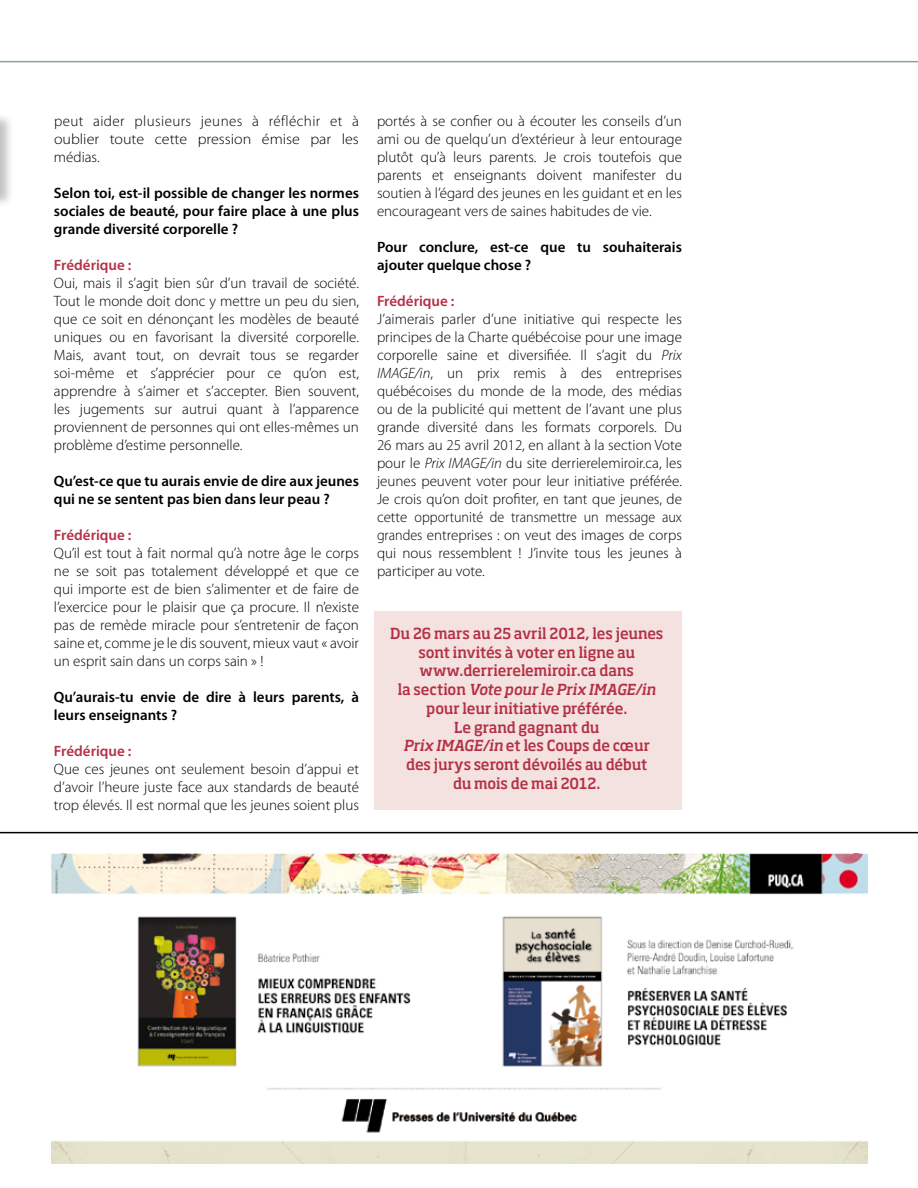
<style>
.page{position:relative;width:918px;height:1188px;background:#fff}
.page>*{position:absolute;margin:0;border:0;box-sizing:border-box;transform-origin:0 0}
.t1{font:300 15px/18px "Myriad Pro";color:#000;text-align:justify}
.t2{font:600 15px/18px "Myriad Pro";color:#000}
.t3{font:500 15px/18.8px "Soho Std";letter-spacing:-.005em;color:#b43046;text-align:center;scale:.95 1}
.t4{font:600 15px "Myriad Pro";color:#b43046}
.s1{font-style:italic}
</style>
<div class="page">
<hr style="left:0;top:61px;width:918px;height:1px;background:#8ca0a7">
<div style="left:374px;top:612px;width:308px;height:198px;background:#f3e2df"></div>
<img style="left:51px;top:854px;width:816px;height:310px">
<hr style="left:0;top:832px;width:918px;height:1px;background:#000">
<div style="left:0;top:113px;width:21px;height:102px;background:#000;opacity:.24"></div>
<p class="t1" style="left:54px;top:112px;width:307px">peut aider plusieurs jeunes à réfléchir et à oublier toute cette pression émise par les médias.</p>
<p class="t2" style="left:54px;top:184px;width:307px;text-align:justify">Selon toi, est-il possible de changer les normes sociales de beauté, pour faire place à une plus grande diversité corporelle ?</p>
<p class="t4" style="left:54px;top:255px;width:79px">Frédérique :</p>
<p class="t1" style="left:54px;top:274px;width:307px">Oui, mais il s’agit bien sûr d’un travail de société.<br>Tout le monde doit donc y mettre un peu du sien, que ce soit en dénonçant les modèles de beauté uniques ou en favorisant la diversité corporelle.<br>Mais, avant tout, on devrait tous se regarder soi-même et s’apprécier pour ce qu’on est, apprendre à s’aimer et s’accepter. Bien souvent, les jugements sur autrui quant à l’apparence proviennent de personnes qui ont elles-mêmes un problème d’estime personnelle.</p>
<p class="t2" style="left:54px;top:472px;width:306px">Qu’est-ce que tu aurais envie de dire aux jeunes qui ne se sentent pas bien dans leur peau ?</p>
<p class="t4" style="left:54px;top:525px;width:79px">Frédérique :</p>
<p class="t1" style="left:54px;top:544px;width:307px">Qu’il est tout à fait normal qu’à notre âge le corps ne se soit pas totalement développé et que ce qui importe est de bien s’alimenter et de faire de l’exercice pour le plaisir que ça procure. Il n’existe pas de remède miracle pour s’entretenir de façon saine et, comme je le dis souvent, mieux vaut « avoir un esprit sain dans un corps sain » !</p>
<p class="t2" style="left:54px;top:688px;width:307px">Qu’aurais-tu envie de dire à leurs parents, à leurs enseignants ?</p>
<p class="t4" style="left:54px;top:741px;width:79px">Frédérique :</p>
<p class="t1" style="left:54px;top:760px;width:307px">Que ces jeunes ont seulement besoin d’appui et d’avoir l’heure juste face aux standards de beauté trop élevés. Il est normal que les jeunes soient plus</p>
<p class="t1" style="left:377px;top:112px;width:307px">portés à se confier ou à écouter les conseils d’un ami ou de quelqu’un d’extérieur à leur entourage plutôt qu’à leurs parents. Je crois toutefois que parents et enseignants doivent manifester du soutien à l’égard des jeunes en les guidant et en les encourageant vers de saines habitudes de vie.</p>
<p class="t2" style="left:377px;top:238px;width:307px">Pour conclure, est-ce que tu souhaiterais ajouter quelque chose ?</p>
<p class="t4" style="left:377px;top:291px;width:79px">Frédérique :</p>
<p class="t1" style="left:377px;top:310px;width:307px">J’aimerais parler d’une initiative qui respecte les principes de la Charte québécoise pour une image corporelle saine et diversifiée. Il s’agit du <span class="s1">Prix IMAGE/in</span>, un prix remis à des entreprises québécoises du monde de la mode, des médias ou de la publicité qui mettent de l’avant une plus grande diversité dans les formats corporels. Du 26 mars au 25 avril 2012, en allant à la section Vote pour le <span class="s1">Prix IMAGE/in</span> du site derrierelemiroir.ca, les jeunes peuvent voter pour leur initiative préférée.<br>Je crois qu’on doit profiter, en tant que jeunes, de cette opportunité de transmettre un message aux grandes entreprises : on veut des images de corps qui nous ressemblent ! J’invite tous les jeunes à participer au vote.</p>
<p class="t3" style="left:390px;top:624px;width:289px">Du 26 mars au 25 avril 2012, les jeunes sont invités à voter en ligne au www.derrierelemiroir.ca dans<br>la section <span class="s1">Vote pour le Prix IMAGE/in </span>pour leur initiative préférée.<br>Le grand gagnant du<br><span class="s1">Prix IMAGE/in</span> et les Coups de cœur des jurys seront dévoilés au début<br>du mois de mai 2012.</p>
</div>
